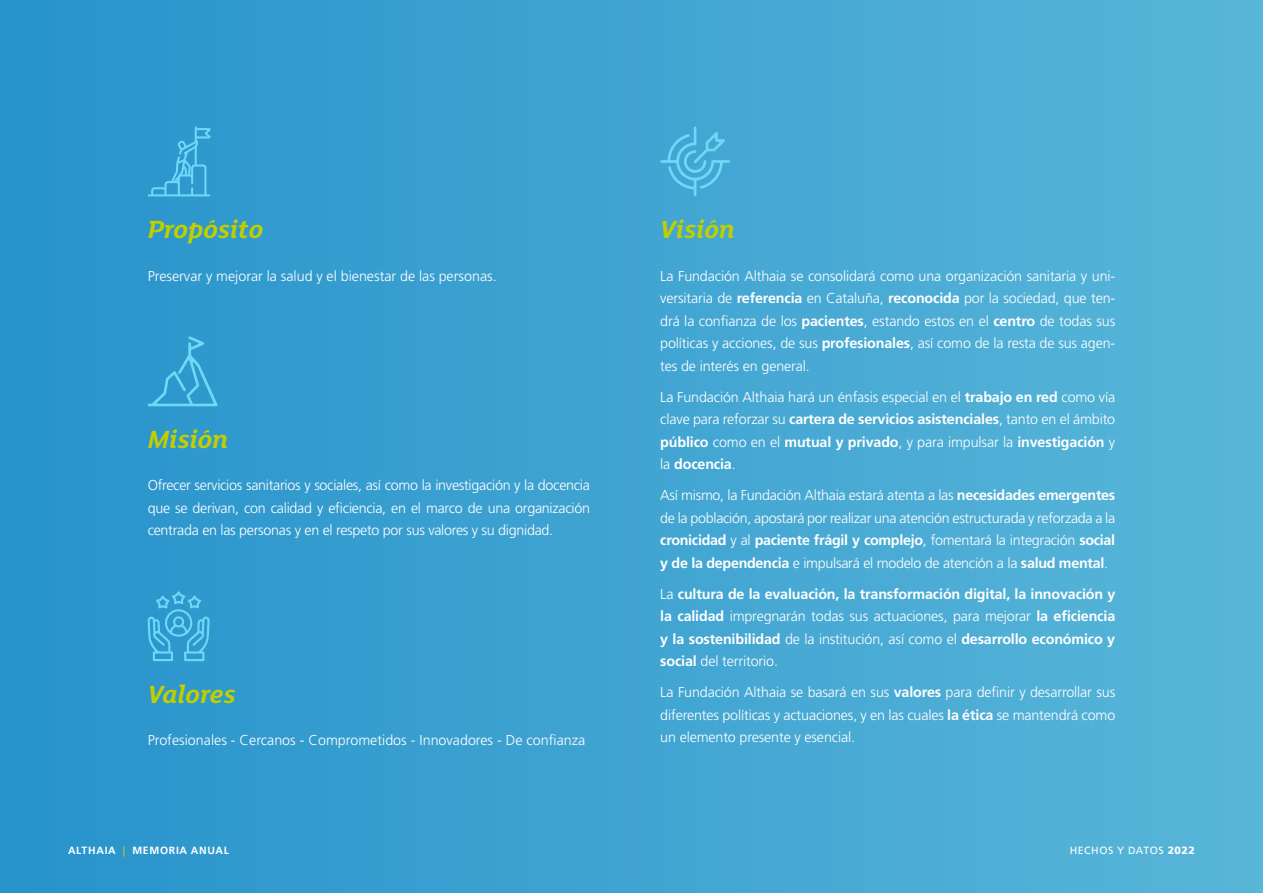
<style>
.page{position:relative;width:1263px;height:893px;background:#fff}
.page>*{position:absolute;margin:0;border:0;box-sizing:border-box;transform-origin:0 0}
.t1{font:italic 700 27px "FS Lola";color:#c1ce00}
.t2{font:300 14.25px/22.5px "Frutiger LT Std";letter-spacing:-.01em;color:#fff;text-align:justify}
.t3{font:700 14.25px/22.5px "Frutiger LT Std";letter-spacing:-.01em;color:#fff;text-align:justify}
.t4{font:700 10.5px "Frutiger LT Std";letter-spacing:.065em;color:#fff}
.t5{font:10.5px "Frutiger LT Std";letter-spacing:.06em;color:#fff}
.s1{font-weight:700}
.s2{font-weight:300}
.s3{font-weight:400;color:#c1ce00}
.s4{font-weight:900}
</style>
<div class="page">
<div style="left:0;top:0;width:1263px;height:893px;background:linear-gradient(to right,#2793cb,#59b6d9)"></div>
<svg style="left:148px;top:127px;width:63px;height:69px;background:#39a3d4"></svg>
<svg style="left:148px;top:336px;width:70px;height:70px;background:#38a1d3"></svg>
<svg style="left:148px;top:591px;width:62px;height:70px;background:#3fa8d8"></svg>
<svg style="left:660px;top:127px;width:70px;height:69px;background:#4bb0da"></svg>
<p class="t1" style="left:148px;top:211px;width:117px">Propósito</p>
<p class="t2" style="left:148px;top:265px;width:350px">Preservar y mejorar la salud y el bienestar de las personas.</p>
<p class="t1" style="left:148px;top:420px;width:82px">Misión</p>
<p class="t2" style="left:148px;top:474px;width:444px">Ofrecer servicios sanitarios y sociales, así como la investigación y la docencia que se derivan, con calidad y eficiencia, en el marco de una organización centrada en las personas y en el respeto por sus valores y su dignidad.</p>
<p class="t1" style="left:148px;top:675px;width:89px">Valores</p>
<p class="t2" style="left:148px;top:729px;width:439px">Profesionales - Cercanos - Comprometidos - Innovadores - De confianza</p>
<p class="t1" style="left:660px;top:211px;width:76px">Visión</p>
<p class="t2" style="left:660px;top:265px;width:456px">La Fundación Althaia se consolidará como una organización sanitaria y uni&shy;versitaria de <span class="s1">referencia</span> en Cataluña, <span class="s1">reconocida</span> por la sociedad, que ten&shy;drá la confianza de los <span class="s1">pacientes</span>, estando estos en el <span class="s1">centro</span> de todas sus políticas y acciones, de sus <span class="s1">profesionales</span>, así como de la resta de sus agen&shy;tes de interés en general.</p>
<p class="t2" style="left:660px;top:386px;width:456px">La Fundación Althaia hará un énfasis especial en el <span class="s1">trabajo en red</span> como vía clave para reforzar su <span class="s1">cartera de servicios asistenciales</span>, tanto en el ámbito <span class="s1">público</span> como en el <span class="s1">mutual y privado</span>, y para impulsar la <span class="s1">investigación</span> y la <span class="s1">docencia</span>.</p>
<p class="t2" style="left:660px;top:484px;width:456px">Así mismo, la Fundación Althaia estará atenta a las <span class="s1">necesidades emergentes </span>de la población, apostará por realizar una atención estructurada y reforzada a la <span class="s1">cronicidad</span> y al <span class="s1">paciente frágil y complejo</span>, fomentará la integración <span class="s1">social y de la dependencia</span> e impulsará el modelo de atención a la <span class="s1">salud mental</span>.</p>
<p class="t3" style="left:660px;top:582px;width:456px"><span class="s2">La</span> cultura de la evaluación, la transformación digital, la innovación y la calidad <span class="s2">impregnarán todas sus actuaciones, para mejorar</span> la eficiencia y la sostenibilidad <span class="s2">de la institución, así como el</span> desarrollo económico y social <span class="s2">del territorio.</span></p>
<p class="t2" style="left:660px;top:681px;width:456px">La Fundación Althaia se basará en sus <span class="s1">valores</span> para definir y desarrollar sus diferentes políticas y actuaciones, y en las cuales <span class="s1">la ética</span> se mantendrá como un elemento presente y esencial.</p>
<p class="t4" style="left:68px;top:844px;width:162px">ALTHAIA <span class="s3">|</span> MEMORIA ANUAL</p>
<p class="t5" style="left:1070px;top:844px;width:127px">HECHOS Y DATOS <span class="s4">2022</span></p>
</div>
